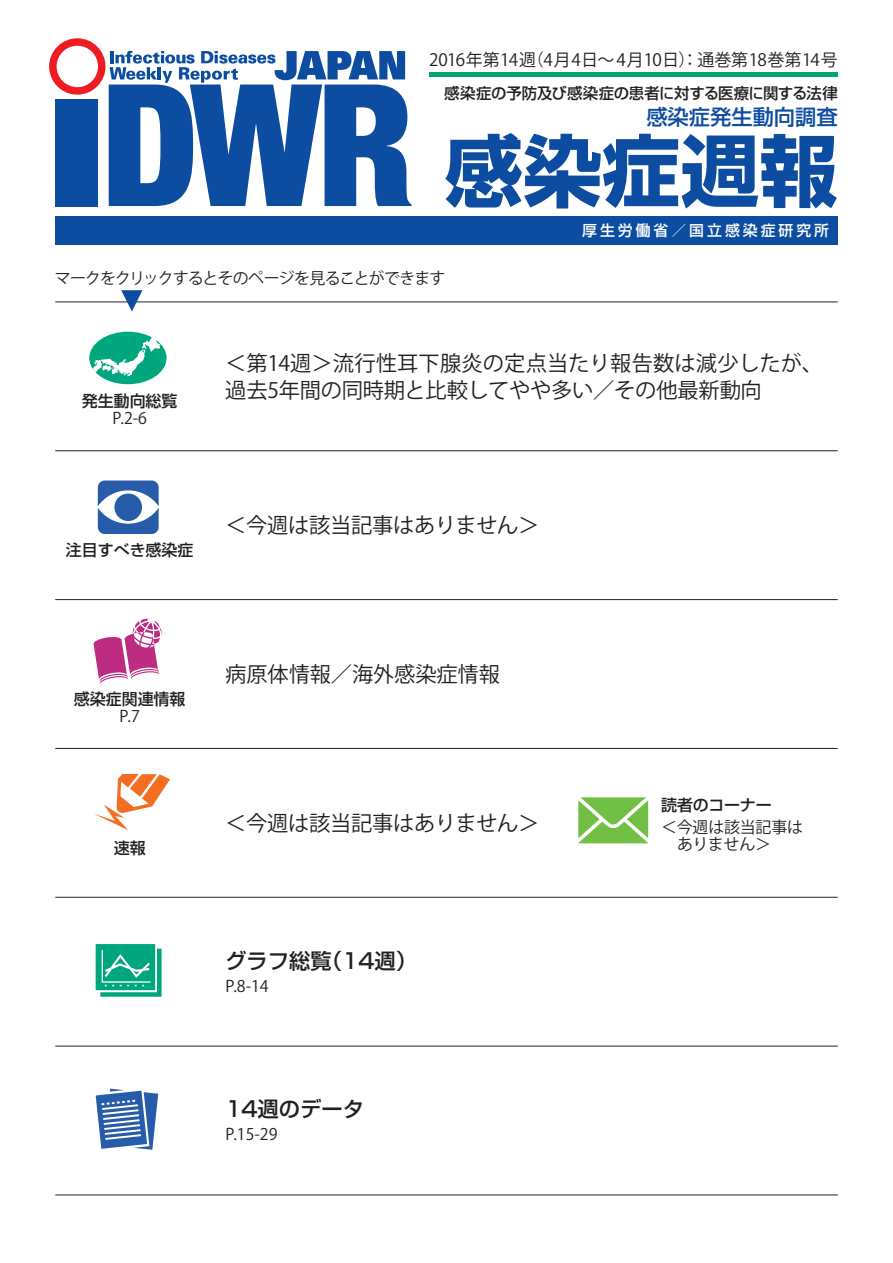
<style>
.page{position:relative;width:893px;height:1263px;background:#fff}
.page>*{position:absolute;margin:0;border:0;box-sizing:border-box;transform-origin:0 0}
.t1{font:700 78.6px "Shin Go Pro";color:#0d4da1}
.t2{font:21.3px "Koz Go Pro";letter-spacing:-.01em;color:#231f20}
.t3{font:500 21.3px "Shin Go Pro";color:#231f20}
.t4{font:500 21.3px "Shin Go Pro";color:#0d4da1}
.t5{font:16.95px "Koz Go Pro";letter-spacing:.015em;color:#231f20}
.t6{font:15.9px "Koz Go Pro";letter-spacing:-.04em;color:#231f20}
.t7{font:500 15.9px "Shin Go Pro";color:#231f20}
.t8{font:15.9px/17px "Koz Go Pro";letter-spacing:-.015em;color:#231f20}
.t9{font:500 15.45px "Shin Go Pro";letter-spacing:-.025em;color:#231f20}
.t10{font:500 14.85px "Shin Go Pro";letter-spacing:.2em;color:#fff}
</style>
<div class="page">
<svg style="left:49px;top:38px;width:363px;height:168px"></svg>
<div style="left:55px;top:216px;width:783px;height:28px;background:#0d4da1"></div>
<div style="left:429px;top:72px;width:409px;height:5px;background:#00a66e"></div>
<hr style="left:55px;top:301px;width:783px;height:1px;background:#231f20">
<hr style="left:55px;top:450px;width:783px;height:1px;background:#231f20">
<hr style="left:55px;top:599px;width:783px;height:1px;background:#231f20">
<hr style="left:55px;top:748px;width:783px;height:1px;background:#231f20">
<hr style="left:55px;top:897px;width:783px;height:1px;background:#231f20">
<hr style="left:55px;top:1046px;width:783px;height:1px;background:#231f20">
<hr style="left:55px;top:1194px;width:783px;height:1px;background:#231f20">
<svg style="left:121px;top:290px;width:21px;height:21px"></svg>
<svg style="left:89px;top:332px;width:78px;height:52px"></svg>
<svg style="left:98px;top:480px;width:61px;height:54px"></svg>
<div style="left:114px;top:493px;width:28px;height:28px;background:#275caa;border-radius:50%"></div>
<svg style="left:93px;top:618px;width:69px;height:66px"></svg>
<svg style="left:94px;top:774px;width:76px;height:56px"></svg>
<svg style="left:578px;top:797px;width:70px;height:46px;background:#8aca65"></svg>
<svg style="left:96px;top:944px;width:66px;height:53px;background:#2eb695"></svg>
<svg style="left:96px;top:1089px;width:62px;height:61px"></svg>
<p class="t5" style="left:429px;top:49px;width:410px">2016年第14週（4月4日〜4月10日）：通巻第18巻第14号</p>
<p class="t9" style="left:444px;top:80px;width:395px">感染症の予防及び感染症の患者に対する医療に関する法律</p>
<p class="t4" style="left:646px;top:99px;width:193px">感染症発生動向調査</p>
<h1 class="t1" style="left:444px;top:109px;width:395px">感染症週報</h1>
<p class="t10" style="left:582px;top:218px;width:249px">厚生労働省／国立感染症研究所</p>
<p class="t6" style="left:55px;top:268px;width:392px">マークをクリックするとそのページを見ることができます</p>
<p class="t7" style="left:82px;top:388px;width:97px">発生動向総覧</p>
<p class="t6" style="left:112px;top:408px;width:36px">P.2-6</p>
<p class="t2" style="left:225px;top:349px;width:600px">＜第14週＞流行性耳下腺炎の定点当たり報告数は減少したが、</p>
<p class="t2" style="left:225px;top:377px;width:538px">過去5年間の同時期と比較してやや多い／その他最新動向</p>
<p class="t7" style="left:66px;top:537px;width:129px">注目すべき感染症</p>
<p class="t2" style="left:225px;top:512px;width:316px">＜今週は該当記事はありません＞</p>
<p class="t7" style="left:74px;top:686px;width:113px">感染症関連情報</p>
<p class="t6" style="left:119px;top:706px;width:22px">P.7</p>
<p class="t7" style="left:114px;top:835px;width:33px">速報</p>
<p class="t2" style="left:225px;top:660px;width:276px">病原体情報／海外感染症情報</p>
<p class="t2" style="left:225px;top:809px;width:316px">＜今週は該当記事はありません＞</p>
<p class="t3" style="left:225px;top:943px;width:193px">グラフ総覧（14週）</p>
<p class="t6" style="left:225px;top:975px;width:45px">P.8-14</p>
<p class="t7" style="left:661px;top:792px;width:112px">読者のコーナー</p>
<p class="t8" style="left:677px;top:819px;width:128px;text-indent:-16px">＜今週は該当記事はありません＞</p>
<p class="t3" style="left:225px;top:1092px;width:140px">14週のデータ</p>
<p class="t6" style="left:225px;top:1124px;width:54px">P.15-29</p>
</div>
